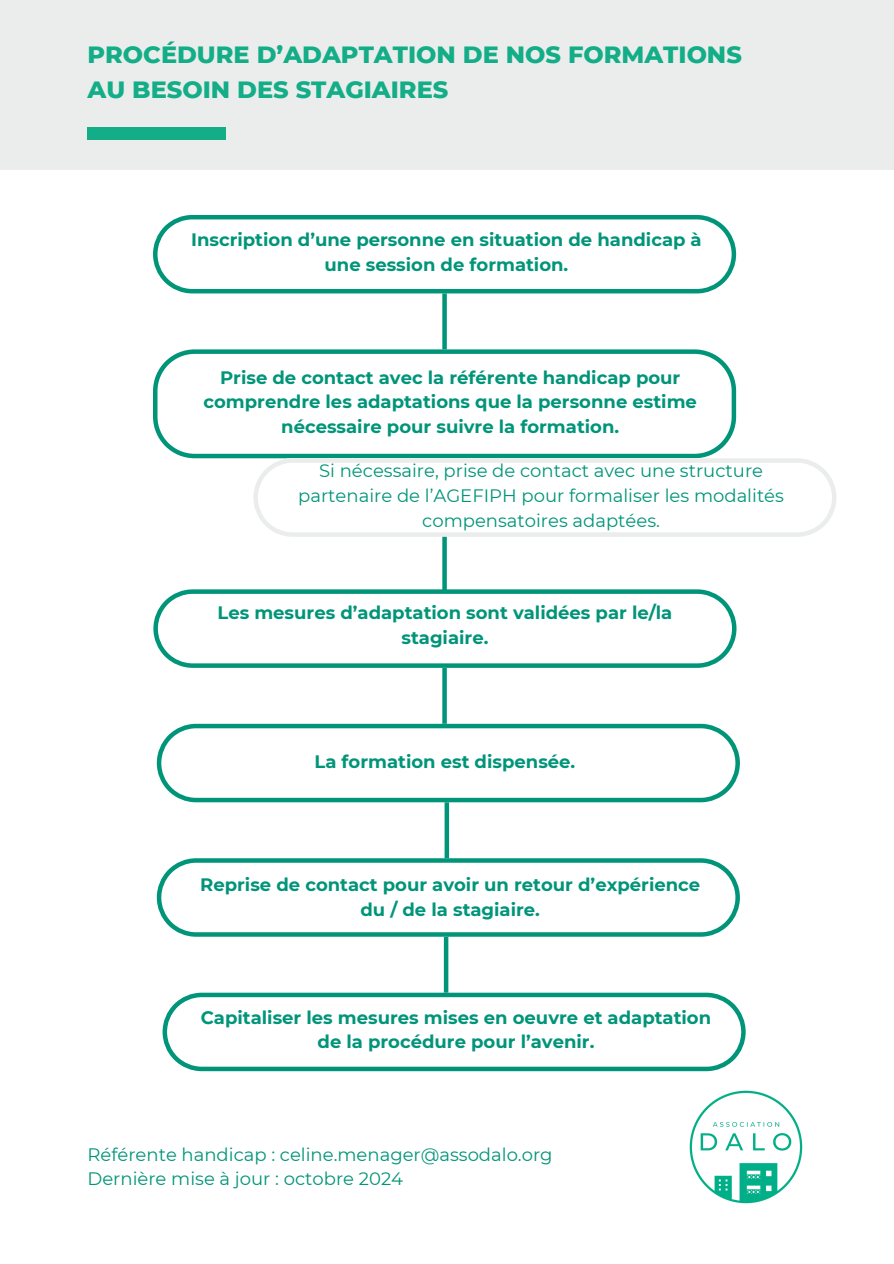
<style>
.page{position:relative;width:894px;height:1264px;background:#fff}
.page>*{position:absolute;margin:0;border:0;box-sizing:border-box;transform-origin:0 0}
.t1{font:800 24px/34.8px "Montserrat";color:#13ad87}
.t2{font:700 18px/24.8px "Montserrat";color:#009579;text-align:center}
.t3{font:18px/24.8px "Montserrat";color:#009579;text-align:center}
</style>
<div class="page">
<div style="left:0;top:0;width:893px;height:169px;background:#eaedec"></div>
<div style="left:87px;top:127px;width:139px;height:12px;background:#13ad87"></div>
<img style="left:689px;top:1090px;width:114px;height:114px">
<svg style="left:153px;top:215px;width:583px;height:78px"></svg>
<svg style="left:153px;top:349px;width:583px;height:109px"></svg>
<svg style="left:253px;top:458px;width:583px;height:79px"></svg>
<svg style="left:153px;top:589px;width:583px;height:79px"></svg>
<svg style="left:157px;top:723px;width:582px;height:79px"></svg>
<svg style="left:157px;top:858px;width:582px;height:78px"></svg>
<svg style="left:162px;top:992px;width:583px;height:79px"></svg>
<svg style="left:442px;top:293px;width:4px;height:56px"></svg>
<svg style="left:442px;top:537px;width:4px;height:55px"></svg>
<svg style="left:442px;top:668px;width:4px;height:55px"></svg>
<div style="left:444px;top:802px;width:5px;height:56px;background:#009579"></div>
<div style="left:443px;top:936px;width:5px;height:56px;background:#009579"></div>
<h2 class="t1" style="left:87px;top:37px;width:655px">PROCÉDURE D’ADAPTATION DE NOS FORMATIONS<br>AU BESOIN DES STAGIAIRES</h2>
<h2 class="t2" style="left:191px;top:227px;width:512px">Inscription d’une personne en situation de handicap à une session de formation.</h2>
<p class="t2" style="left:203px;top:365px;width:495px">Prise de contact avec la référente handicap pour comprendre les adaptations que la personne estime nécessaire pour suivre la formation.</p>
<h2 class="t3" style="left:298px;top:458px;width:487px">Si nécessaire, prise de contact avec une structure partenaire de l’AGEFIPH pour formaliser les modalités compensatoires adaptées.</h2>
<h2 class="t2" style="left:217px;top:600px;width:456px">Les mesures d’adaptation sont validées par le/la stagiaire.</h2>
<h2 class="t2" style="left:314px;top:748px;width:262px">La formation est dispensée.</h2>
<h2 class="t2" style="left:200px;top:872px;width:501px">Reprise de contact pour avoir un retour d’expérience du / de la stagiaire.</h2>
<p class="t2" style="left:201px;top:1004px;width:512px">Capitaliser les mesures mises en oeuvre et adaptation de la procédure pour l’avenir.</p>
<p class="t3" style="left:87px;top:1141px;width:466px">Référente handicap : celine.menager@assodalo.org</p>
<p class="t3" style="left:87px;top:1166px;width:317px">Dernière mise à jour : octobre 2024</p>
</div>
